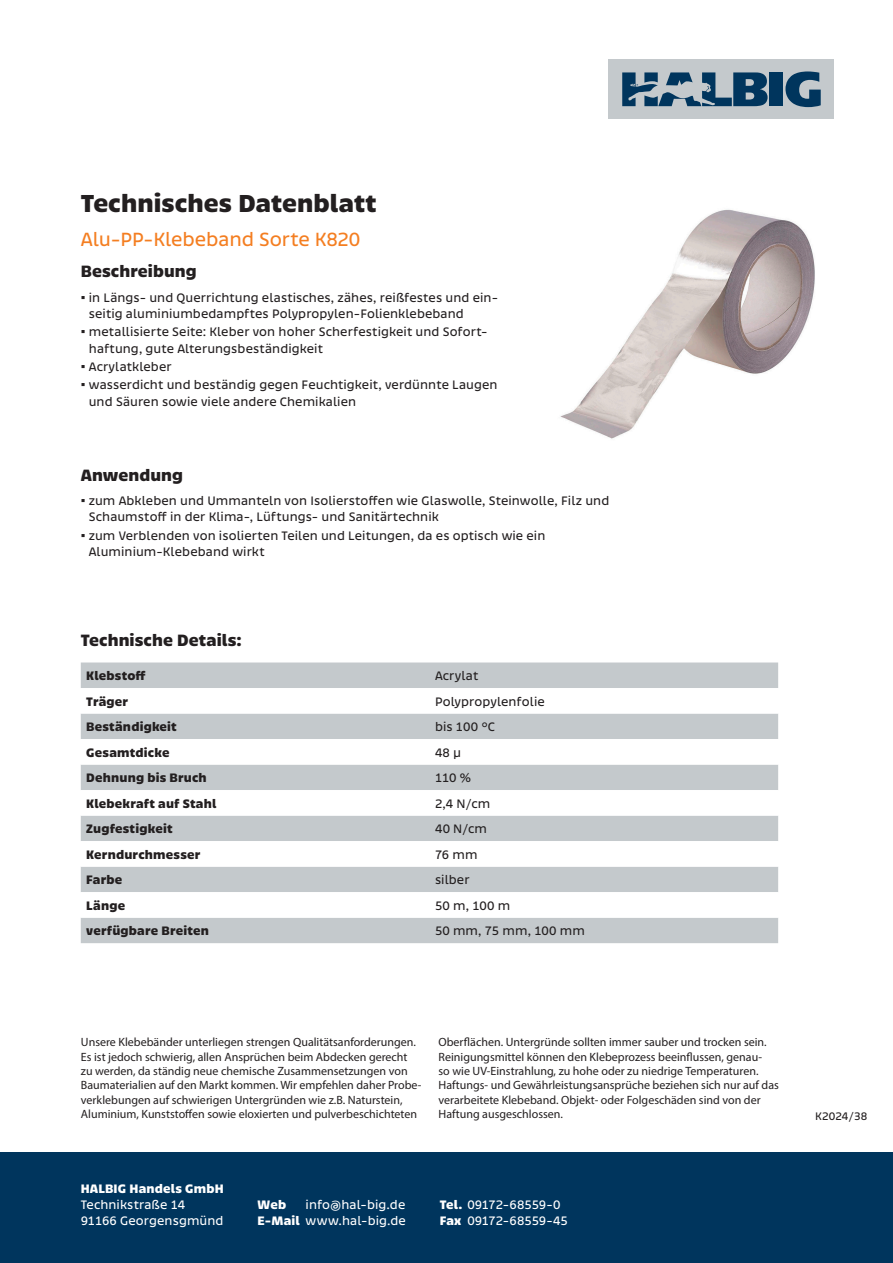
<style>
.page{position:relative;width:893px;height:1263px;background:#fff}
.page>*{position:absolute;margin:0;border:0;box-sizing:border-box;transform-origin:0 0}
._01_Headline{font:700 27px "Bruna";color:#231f20}
._06_Artikel{font:21px "Bruna";letter-spacing:-.005em;color:#f47e21}
._02_Subline{font:700 18px "Bruna";letter-spacing:.005em;color:#231f20}
._04_Bodytext_regular{font:13.5px/16.2px "Bruna";letter-spacing:.005em;color:#231f20}
._03_Tabelle_bold{font:700 13.5px "Bruna";letter-spacing:.015em;color:#231f20}
.t1{font:13.5px/16.2px "Bruna";letter-spacing:.005em;color:#fff}
._05_Tabelle_regular{font:13.5px "Bruna";letter-spacing:.005em;color:#231f20}
.t2{font:700 13.5px "Bruna";letter-spacing:.01em;color:#fff}
.t3{font:12px/14.4px "Myriad Pro";color:#231f20}
.t4{font:12px "Bruna";letter-spacing:.01em;color:#231f20}
.s1{font-family:"Arial"}
.s2{font-weight:700}
</style>
<div class="page">
<div style="left:0;top:1152px;width:893px;height:110px;background:#00355d"></div>
<div style="left:608px;top:60px;width:225px;height:59px;background:#c4c9cc"></div>
<div style="left:770px;top:72px;width:13px;height:34px;background:#00355d"></div>
<svg style="left:785px;top:71px;width:36px;height:36px"></svg>
<svg style="left:622px;top:72px;width:146px;height:34px"></svg>
<img style="left:560px;top:209px;width:255px;height:230px">
<div style="left:81px;top:662px;width:697px;height:281px;background:#c4c9cc"></div>
<svg style="left:81px;top:688px;width:697px;height:230px"></svg>
<p class="_01_Headline" style="left:81px;top:188px;width:297px">Technisches Datenblatt</p>
<p class="_06_Artikel" style="left:81px;top:228px;width:281px">Alu-PP-Klebeband Sorte K820</p>
<p class="_02_Subline" style="left:81px;top:261px;width:117px">Beschreibung</p>
<p class="_04_Bodytext_regular" style="left:89px;top:289px;width:411px;text-indent:-8px"><span class="s1">▪</span> in Längs- und Querrichtung elastisches, zähes, reißfestes und ein&shy;seitig aluminiumbedampftes Polypropylen-Folienklebeband</p>
<p class="_04_Bodytext_regular" style="left:89px;top:324px;width:400px;text-indent:-8px"><span class="s1">▪</span> metallisierte Seite: Kleber von hoher Scherfestigkeit und Sofort&shy;haftung, gute Alterungsbeständigkeit</p>
<p class="_04_Bodytext_regular" style="left:81px;top:359px;width:92px"><span class="s1">▪</span> Acrylatkleber</p>
<p class="_04_Bodytext_regular" style="left:89px;top:377px;width:410px;text-indent:-8px"><span class="s1">▪</span> wasserdicht und beständig gegen Feuchtigkeit, verdünnte Laugen und Säuren sowie viele andere Chemikalien</p>
<p class="_02_Subline" style="left:81px;top:464px;width:104px">Anwendung</p>
<p class="_04_Bodytext_regular" style="left:89px;top:493px;width:522px;text-indent:-8px"><span class="s1">▪</span> zum Abkleben und Ummanteln von Isolierstoffen wie Glaswolle, Steinwolle, Filz und<br>Schaumstoff in der Klima-, Lüftungs- und Sanitärtechnik</p>
<p class="_04_Bodytext_regular" style="left:89px;top:527px;width:458px;text-indent:-8px"><span class="s1">▪</span> zum Verblenden von isolierten Teilen und Leitungen, da es optisch wie ein<br>Aluminium-Klebeband wirkt</p>
<h3 class="_02_Subline" style="left:81px;top:630px;width:163px">Technische Details:</h3>
<p class="_03_Tabelle_bold" style="left:86px;top:668px;width:61px">Klebstoff</p>
<p class="_05_Tabelle_regular" style="left:435px;top:669px;width:45px">Acrylat</p>
<p class="_03_Tabelle_bold" style="left:86px;top:694px;width:43px">Träger</p>
<p class="_05_Tabelle_regular" style="left:435px;top:694px;width:111px">Polypropylenfolie</p>
<p class="_03_Tabelle_bold" style="left:86px;top:719px;width:92px">Beständigkeit</p>
<p class="_05_Tabelle_regular" style="left:435px;top:720px;width:62px">bis 100 °C</p>
<p class="_03_Tabelle_bold" style="left:86px;top:745px;width:85px">Gesamtdicke</p>
<p class="_05_Tabelle_regular" style="left:435px;top:745px;width:28px">48 μ</p>
<p class="_03_Tabelle_bold" style="left:86px;top:770px;width:122px">Dehnung bis Bruch</p>
<p class="_05_Tabelle_regular" style="left:435px;top:771px;width:38px">110 %</p>
<p class="_03_Tabelle_bold" style="left:86px;top:796px;width:132px">Klebekraft auf Stahl</p>
<p class="_05_Tabelle_regular" style="left:435px;top:796px;width:57px">2,4 N/cm</p>
<p class="_03_Tabelle_bold" style="left:86px;top:821px;width:88px">Zugfestigkeit</p>
<p class="_05_Tabelle_regular" style="left:435px;top:822px;width:53px">40 N/cm</p>
<p class="_03_Tabelle_bold" style="left:86px;top:847px;width:116px">Kerndurchmesser</p>
<p class="_05_Tabelle_regular" style="left:435px;top:847px;width:44px">76 mm</p>
<p class="_03_Tabelle_bold" style="left:86px;top:872px;width:38px">Farbe</p>
<p class="_05_Tabelle_regular" style="left:435px;top:873px;width:36px">silber</p>
<p class="_03_Tabelle_bold" style="left:86px;top:898px;width:40px">Länge</p>
<p class="_05_Tabelle_regular" style="left:435px;top:898px;width:77px">50 m, 100 m</p>
<p class="_03_Tabelle_bold" style="left:86px;top:923px;width:124px">verfügbare Breiten</p>
<p class="_05_Tabelle_regular" style="left:435px;top:924px;width:151px">50 mm, 75 mm, 100 mm</p>
<p class="t3" style="left:81px;top:1035px;width:342px">Unsere Klebebänder unterliegen strengen Qualitätsanforderungen.<br>Es ist jedoch schwierig, allen Ansprüchen beim Abdecken gerecht zu werden, da ständig neue chemische Zusammensetzungen von Baumaterialien auf den Markt kommen. Wir empfehlen daher Probe&shy;verklebungen auf schwierigen Untergründen wie z.B. Naturstein, Aluminium, Kunststoffen sowie eloxierten und pulverbeschichteten</p>
<p class="t3" style="left:439px;top:1035px;width:342px">Oberflächen. Untergründe sollten immer sauber und trocken sein.<br>Reinigungsmittel können den Klebeprozess beeinflussen, genau-<br>so wie UV-Einstrahlung, zu hohe oder zu niedrige Temperaturen.<br>Haftungs- und Gewährleistungsansprüche beziehen sich nur auf das verarbeitete Klebeband. Objekt- oder Folgeschäden sind von der Haftung ausgeschlossen.</p>
<p class="t2" style="left:81px;top:1181px;width:145px">HALBIG Handels GmbH</p>
<p class="t1" style="left:81px;top:1197px;width:144px">Technikstraße 14<br>91166 Georgensgmünd</p>
<p class="t2" style="left:258px;top:1197px;width:30px">Web</p>
<p class="t1" style="left:258px;top:1197px;width:150px;text-align:right">info@hal-big.de<br><span class="s2">E-Mail</span> www.hal-big.de</p>
<p class="t1" style="left:440px;top:1197px;width:130px"><span class="s2">Tel.</span> 09172-68559-0<br><span class="s2">Fax</span> 09172-68559-45</p>
<p class="t4" style="left:815px;top:1110px;width:54px">K2024/38</p>
</div>
